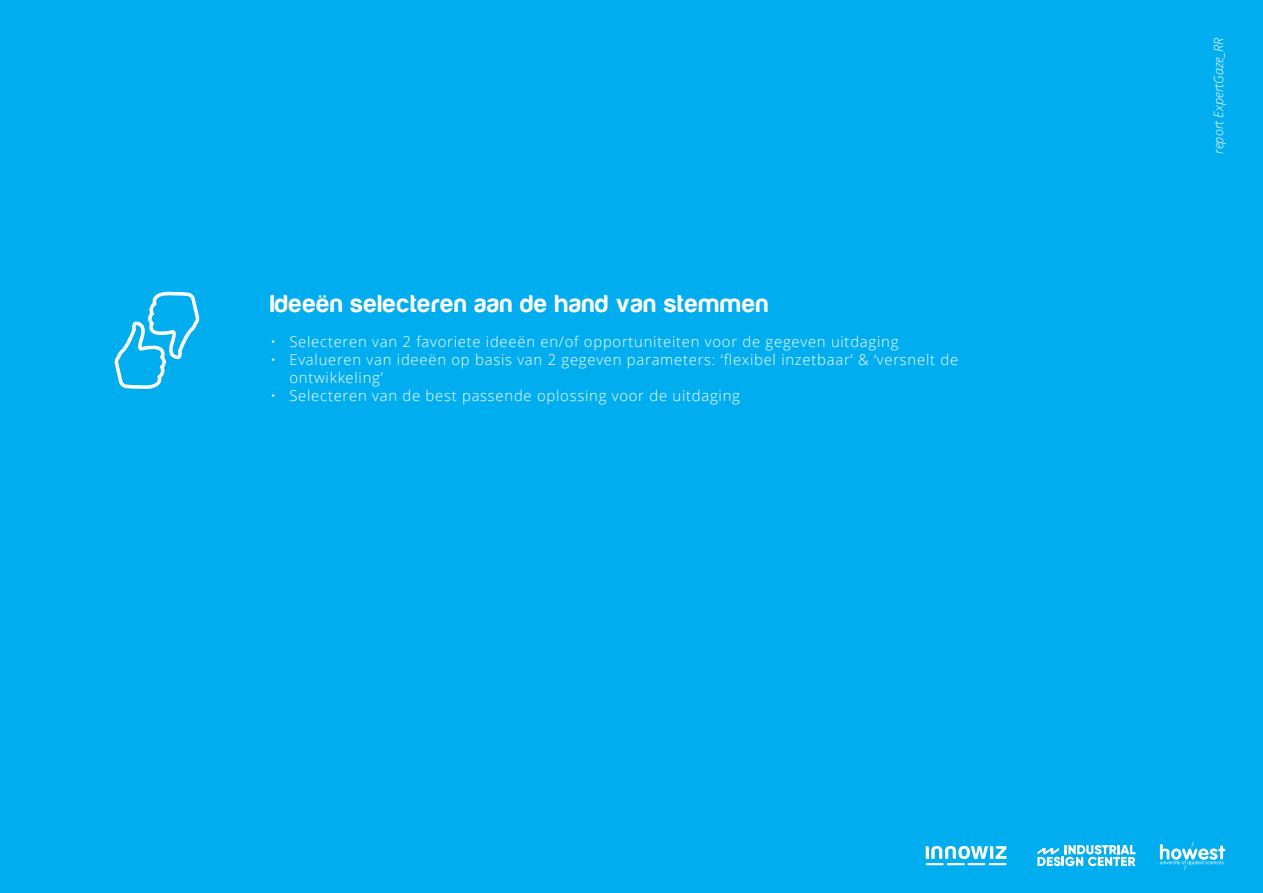
<style>
.page{position:relative;width:1263px;height:893px;background:#00aeef}
.page>*{position:absolute;margin:0;border:0;box-sizing:border-box;transform-origin:0 0}
.t1{font:25.5px "Harabara";letter-spacing:.05em;color:#fff}
.t2{font:300 14.85px/17.9px "Open Sans";letter-spacing:.05em;color:#fff}
.t3{font:italic 300 12.75px "Open Sans";color:#fff}
</style>
<div class="page">
<svg style="left:1037px;top:845px;width:98px;height:21px"></svg>
<svg style="left:1160px;top:841px;width:65px;height:29px"></svg>
<svg style="left:926px;top:846px;width:80px;height:19px"></svg>
<svg style="left:114px;top:292px;width:86px;height:97px"></svg>
<p class="t1" style="left:270px;top:290px;width:499px">Ideeën selecteren aan de hand van stemmen</p>
<p class="t2" style="left:270px;top:333px;width:630px">• Selecteren van 2 favoriete ideeën en/of opportuniteiten voor de gegeven uitdaging</p>
<p class="t2" style="left:289px;top:350px;width:670px;text-indent:-19px">• Evalueren van ideeën op basis van 2 gegeven parameters: ‘flexibel inzetbaar’ &amp; ‘versnelt de ontwikkeling’</p>
<p class="t2" style="left:270px;top:386px;width:471px">• Selecteren van de best passende oplossing voor de uitdaging</p>
<p class="t3" style="left:1210px;top:154px;width:118px;rotate:-90deg">report ExpertGaze_RR</p>
</div>
